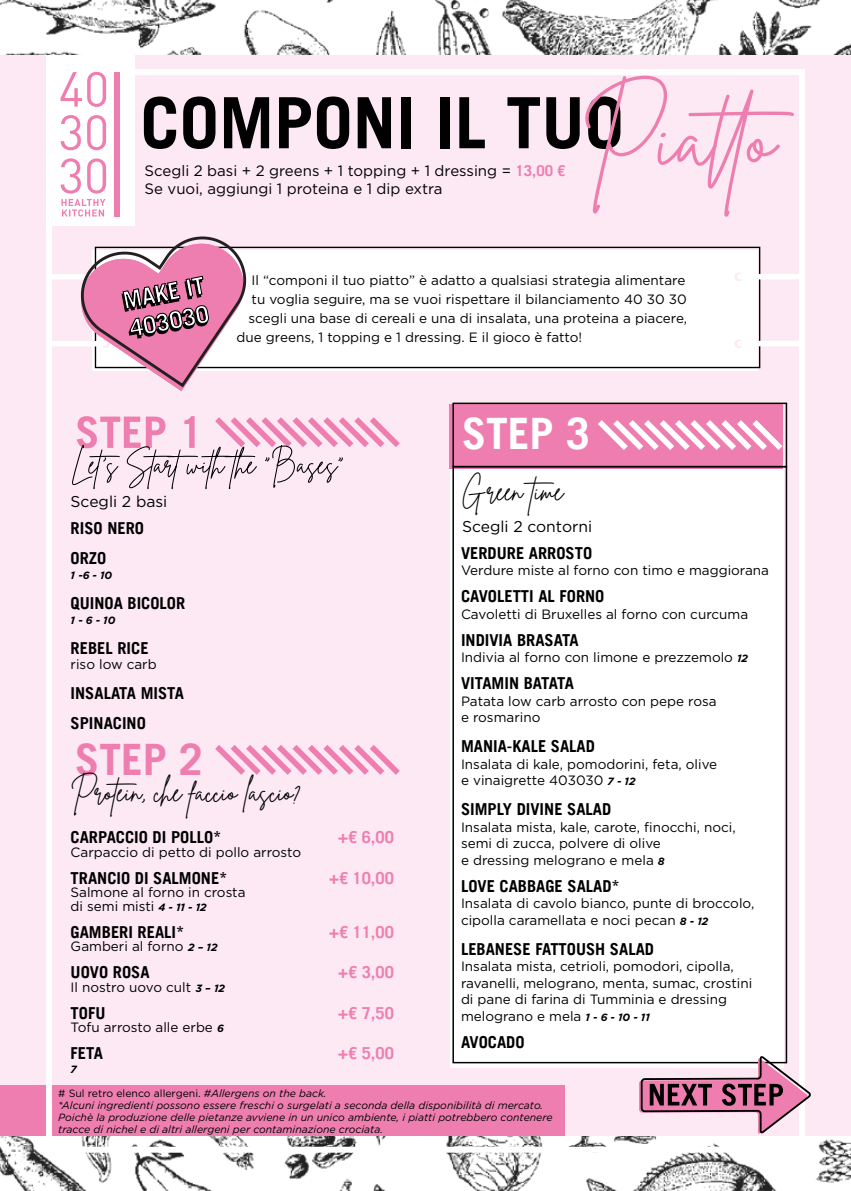
<style>
.page{position:relative;width:851px;height:1191px;background:#fff}
.page>*{position:absolute;margin:0;border:0;box-sizing:border-box;transform-origin:0 0}
.t1{font:86.55px "Brittany Signature";color:#ef7eb0}
.t2{font:700 70.65px "Trade Gothic LT";color:#000}
.t3{font:700 43.35px "Trade Gothic LT";color:#ef7eb0}
.t4{font:700 43.35px "Trade Gothic LT";color:#fff}
.t5{font:27px "Brittany Signature";color:#000}
.t6{font:700 16.5px/30px "Trade Gothic LT";color:#000}
.t7{font:700 16.5px "Trade Gothic LT";color:#ef7eb0}
.t8{font:15.6px "Gotham";color:#000}
.t9{font:15px/18px "Gotham";color:#000}
.t10{font:13.5px/16.5px "Gotham";color:#000}
.t11{font:italic 10.5px/12px "Gotham";color:#000}
.t12{font:italic 700 10.5px "Gotham";color:#000}
.s1{font-family:"Trade Gothic LT";font-weight:700;color:#ef7eb0}
.s2{font-weight:700;font-style:italic;font-size:10.5px}
.s3{font-style:normal}
</style>
<div class="page">
<div style="left:0;top:7px;width:850px;height:1184px;background:#fce9f3"></div>
<div style="left:0;top:1084px;width:564px;height:90px;background:#ef7eb0"></div>
<img style="left:0;top:1137px;width:850px;height:54px">
<div style="left:46px;top:69px;width:758px;height:1083px;border:6px solid #fff"></div>
<div style="left:46px;top:0;width:88px;height:225px;background:#fff"></div>
<svg style="left:61px;top:115px;width:45px;height:35px"></svg>
<svg style="left:61px;top:72px;width:45px;height:35px"></svg>
<div style="left:114px;top:72px;width:6px;height:144px;background:#ef7eb0"></div>
<svg style="left:61px;top:158px;width:45px;height:58px"></svg>
<div style="left:450px;top:463px;width:333px;height:605px;background:#fff"></div>
<div style="left:449px;top:404px;width:333px;height:65px;background:#ef7eb0"></div>
<div style="left:452px;top:402px;width:335px;height:65px;border:2px solid #000"></div>
<div style="left:452px;top:466px;width:335px;height:597px;border:2px solid #000"></div>
<svg style="left:598px;top:414px;width:190px;height:42px"></svg>
<svg style="left:215px;top:745px;width:185px;height:30px"></svg>
<img style="left:0;top:0;width:850px;height:54px">
<div style="left:92px;top:250px;width:665px;height:120px;background:#fff"></div>
<div style="left:95px;top:247px;width:665px;height:121px;border:1px solid #000"></div>
<div style="left:53px;top:274px;width:52px;height:5px;background:#fff"></div>
<div style="left:53px;top:341px;width:52px;height:5px;background:#fff"></div>
<svg style="left:734px;top:339px;width:9px;height:9px"></svg>
<svg style="left:734px;top:272px;width:9px;height:9px"></svg>
<div style="left:739px;top:341px;width:63px;height:5px;background:#fff"></div>
<div style="left:739px;top:274px;width:63px;height:5px;background:#fff"></div>
<svg style="left:72px;top:236px;width:182px;height:155px"></svg>
<svg style="left:72px;top:416px;width:328px;height:73px"></svg>
<svg style="left:639px;top:1055px;width:172px;height:79px"></svg>
<h1 class="t1" style="left:581px;top:83px;width:238px">Piatto</h1>
<h2 class="t2" style="left:140px;top:80px;width:485px">COMPONI IL TUO</h2>
<p class="t9" style="left:145px;top:161px;width:422px">Scegli 2 basi + 2 greens + 1 topping + 1 dressing = <span class="s1">13,00 €<br></span>Se vuoi, aggiungi 1 proteina e 1 dip extra</p>
<p class="t10" style="left:251px;top:271px;width:435px">Il “componi il tuo piatto” è adatto a qualsiasi strategia alimentare</p>
<p class="t10" style="left:251px;top:290px;width:436px">tu voglia seguire, ma se vuoi rispettare il bilanciamento 40 30 30</p>
<p class="t10" style="left:248px;top:309px;width:440px">scegli una base di cereali e una di insalata, una proteina a piacere,</p>
<p class="t10" style="left:236px;top:329px;width:347px">due greens, 1 topping e 1 dressing. E il gioco è fatto!</p>
<p class="t8" style="left:71px;top:491px;width:98px">Scegli 2 basi</p>
<p class="t6" style="left:71px;top:512px;width:75px">RISO NERO<br>ORZO</p>
<p class="t12" style="left:71px;top:568px;width:43px">1 -6 - 10</p>
<p class="t6" style="left:71px;top:587px;width:116px">QUINOA BICOLOR</p>
<p class="t12" style="left:71px;top:613px;width:46px">1 - 6 - 10</p>
<p class="t6" style="left:71px;top:632px;width:79px">REBEL RICE</p>
<p class="t10" style="left:71px;top:655px;width:88px">riso low carb</p>
<p class="t6" style="left:71px;top:677px;width:115px">INSALATA MISTA<br>SPINACINO</p>
<h3 class="t3" style="left:75px;top:733px;width:129px">STEP 2</h3>
<h3 class="t5" style="left:71px;top:774px;width:232px">Protein, che faccio lascio?</h3>
<p class="t6" style="left:71px;top:822px;width:152px">CARPACCIO DI POLLO*</p>
<p class="t10" style="left:71px;top:843px;width:232px">Carpaccio di petto di pollo arrosto</p>
<p class="t6" style="left:71px;top:862px;width:158px">TRANCIO DI SALMONE*</p>
<p class="t10" style="left:71px;top:885px;width:176px;line-height:13.5px">Salmone al forno in crosta di semi misti <span class="s2">4 - 11 - 12</span></p>
<p class="t6" style="left:71px;top:916px;width:115px">GAMBERI REALI*</p>
<p class="t10" style="left:71px;top:937px;width:148px">Gamberi al forno <span class="s2">2 – 12</span></p>
<p class="t6" style="left:71px;top:957px;width:80px">UOVO ROSA</p>
<p class="t10" style="left:71px;top:978px;width:156px">Il nostro uovo cult <span class="s2">3 – 12</span></p>
<p class="t6" style="left:71px;top:997px;width:36px">TOFU</p>
<p class="t10" style="left:71px;top:1018px;width:155px">Tofu arrosto alle erbe <span class="s2">6</span></p>
<p class="t6" style="left:71px;top:1038px;width:34px">FETA</p>
<p class="t12" style="left:71px;top:1062px;width:8px">7</p>
<p class="t7" style="left:338px;top:827px;width:57px">+€ 6,00</p>
<p class="t7" style="left:329px;top:867px;width:66px">+€ 10,00</p>
<p class="t7" style="left:329px;top:921px;width:66px">+€ 11,00</p>
<p class="t7" style="left:338px;top:962px;width:57px">+€ 3,00</p>
<p class="t7" style="left:338px;top:1002px;width:57px">+€ 7,50</p>
<p class="t7" style="left:338px;top:1043px;width:57px">+€ 5,00</p>
<h3 class="t4" style="left:462px;top:406px;width:129px">STEP 3</h3>
<h3 class="t5" style="left:461px;top:474px;width:103px">Green time</h3>
<p class="t8" style="left:462px;top:517px;width:132px">Scegli 2 contorni</p>
<p class="t6" style="left:461px;top:537px;width:133px">VERDURE ARROSTO</p>
<p class="t10" style="left:461px;top:562px;width:309px">Verdure miste al forno con timo e maggiorana</p>
<p class="t6" style="left:461px;top:581px;width:145px">CAVOLETTI AL FORNO</p>
<p class="t10" style="left:461px;top:605px;width:289px">Cavoletti di Bruxelles al forno con curcuma</p>
<p class="t6" style="left:461px;top:624px;width:119px">INDIVIA BRASATA</p>
<p class="t10" style="left:461px;top:649px;width:288px">Indivia al forno con limone e prezzemolo <span class="s2">12</span></p>
<p class="t6" style="left:461px;top:668px;width:114px">VITAMIN BATATA</p>
<p class="t10" style="left:461px;top:692px;width:257px">Patata low carb arrosto con pepe rosa e rosmarino</p>
<p class="t6" style="left:461px;top:731px;width:135px">MANIA-KALE SALAD</p>
<p class="t10" style="left:461px;top:755px;width:258px">Insalata di kale, pomodorini, feta, olive e vinaigrette 403030 <span class="s2">7 - 12</span></p>
<p class="t6" style="left:461px;top:794px;width:152px">SIMPLY DIVINE SALAD</p>
<p class="t10" style="left:461px;top:818px;width:276px">Insalata mista, kale, carote, finocchi, noci, semi di zucca, polvere di olive<br>e dressing melograno e mela <span class="s2">8</span></p>
<p class="t6" style="left:461px;top:870px;width:160px">LOVE CABBAGE SALAD*</p>
<p class="t10" style="left:461px;top:895px;width:295px">Insalata di cavolo bianco, punte di broccolo, cipolla caramellata e noci pecan <span class="s2">8 - 12</span></p>
<p class="t6" style="left:461px;top:933px;width:194px">LEBANESE FATTOUSH SALAD</p>
<p class="t10" style="left:461px;top:958px;width:293px">Insalata mista, cetrioli, pomodori, cipolla, ravanelli, melograno, menta, sumac, crostini di pane di farina di Tumminia e dressing melograno e mela <span class="s2">1 - 6 - 10 - 11</span></p>
<p class="t6" style="left:461px;top:1026px;width:65px">AVOCADO</p>
<p class="t11" style="left:58px;top:1086px;width:496px"><span class="s3"># Sul retro elenco allergeni.</span> #Allergens on the back.<br>*Alcuni ingredienti possono essere freschi o surgelati a seconda della disponibilità di mercato.<br>Poichè la produzione delle pietanze avviene in un unico ambiente, i piatti potrebbero contenere tracce di nichel e di altri allergeni per contaminazione crociata.</p>
</div>
